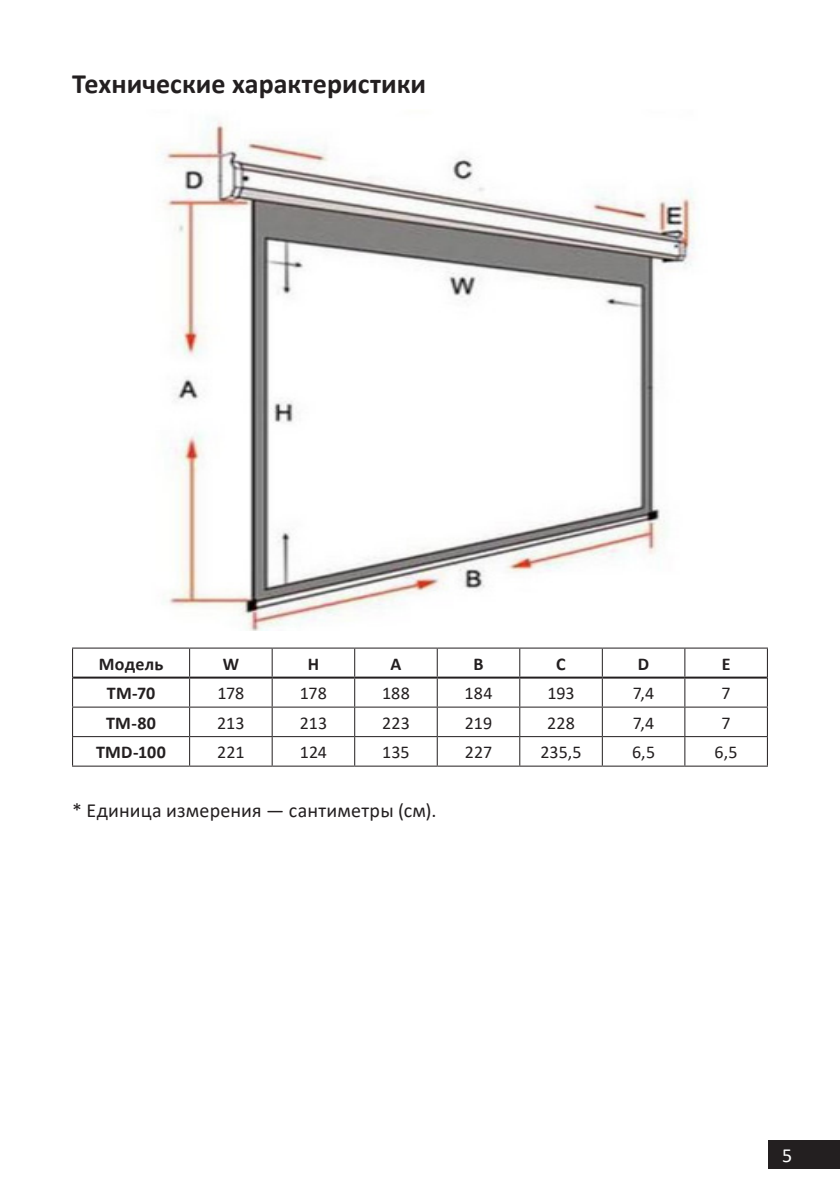
<style>
.page{position:relative;width:840px;height:1191px;background:#fff}
.page>*{position:absolute;margin:0;border:0;box-sizing:border-box;transform-origin:0 0}
.Заголовок_14{font:700 28px "Calibri";color:#231f20}
.t1{font:20px "Calibri";letter-spacing:.01em;color:#231f20}
.t2{font:20px "Calibri";color:#fff}
.Табличный__текст__центр{font:18px "Calibri";letter-spacing:.005em;color:#231f20}
.Табличный__заголовки{font:700 18px "Calibri";letter-spacing:.015em;color:#231f20}
</style>
<div class="page">
<div style="left:767px;top:1140px;width:72px;height:29px;background:#231f20"></div>
<hr style="left:72px;top:647px;width:117px;height:1px;background:#231f20">
<hr style="left:189px;top:647px;width:83px;height:1px;background:#231f20">
<hr style="left:272px;top:647px;width:82px;height:1px;background:#231f20">
<hr style="left:354px;top:647px;width:83px;height:1px;background:#231f20">
<hr style="left:437px;top:647px;width:82px;height:1px;background:#231f20">
<hr style="left:519px;top:647px;width:83px;height:1px;background:#231f20">
<hr style="left:602px;top:647px;width:82px;height:1px;background:#231f20">
<hr style="left:684px;top:647px;width:83px;height:1px;background:#231f20">
<hr style="left:72px;top:706px;width:117px;height:1px;background:#231f20">
<hr style="left:189px;top:706px;width:83px;height:1px;background:#231f20">
<hr style="left:272px;top:706px;width:82px;height:1px;background:#231f20">
<hr style="left:354px;top:706px;width:83px;height:1px;background:#231f20">
<hr style="left:437px;top:706px;width:82px;height:1px;background:#231f20">
<hr style="left:519px;top:706px;width:83px;height:1px;background:#231f20">
<hr style="left:602px;top:706px;width:82px;height:1px;background:#231f20">
<hr style="left:684px;top:706px;width:83px;height:1px;background:#231f20">
<hr style="left:72px;top:736px;width:117px;height:1px;background:#231f20">
<svg style="left:72px;top:648px;width:1px;height:117px"></svg>
<hr style="left:189px;top:736px;width:83px;height:1px;background:#231f20">
<svg style="left:189px;top:648px;width:1px;height:117px"></svg>
<hr style="left:272px;top:736px;width:82px;height:1px;background:#231f20">
<svg style="left:271px;top:648px;width:1px;height:117px"></svg>
<hr style="left:354px;top:736px;width:83px;height:1px;background:#231f20">
<svg style="left:354px;top:648px;width:1px;height:117px"></svg>
<hr style="left:437px;top:736px;width:82px;height:1px;background:#231f20">
<svg style="left:436px;top:648px;width:1px;height:117px"></svg>
<hr style="left:519px;top:736px;width:83px;height:1px;background:#231f20">
<svg style="left:519px;top:648px;width:1px;height:117px"></svg>
<hr style="left:602px;top:736px;width:82px;height:1px;background:#231f20">
<svg style="left:601px;top:648px;width:1px;height:117px"></svg>
<hr style="left:684px;top:736px;width:83px;height:1px;background:#231f20">
<svg style="left:684px;top:648px;width:1px;height:117px"></svg>
<svg style="left:766px;top:648px;width:1px;height:117px"></svg>
<hr style="left:72px;top:765px;width:117px;height:1px;background:#231f20">
<hr style="left:189px;top:765px;width:83px;height:1px;background:#231f20">
<hr style="left:272px;top:765px;width:82px;height:1px;background:#231f20">
<hr style="left:354px;top:765px;width:83px;height:1px;background:#231f20">
<hr style="left:437px;top:765px;width:82px;height:1px;background:#231f20">
<hr style="left:519px;top:765px;width:83px;height:1px;background:#231f20">
<hr style="left:602px;top:765px;width:82px;height:1px;background:#231f20">
<hr style="left:684px;top:765px;width:83px;height:1px;background:#231f20">
<hr style="left:73px;top:676px;width:116px;height:2px;background:#231f20">
<hr style="left:189px;top:676px;width:83px;height:2px;background:#231f20">
<hr style="left:272px;top:676px;width:82px;height:2px;background:#231f20">
<hr style="left:354px;top:676px;width:83px;height:2px;background:#231f20">
<hr style="left:437px;top:676px;width:82px;height:2px;background:#231f20">
<hr style="left:519px;top:676px;width:83px;height:2px;background:#231f20">
<hr style="left:602px;top:676px;width:82px;height:2px;background:#231f20">
<hr style="left:684px;top:676px;width:82px;height:2px;background:#231f20">
<img style="left:164px;top:120px;width:532px;height:510px">
<p class="Заголовок_14" style="left:72px;top:64px;width:355px">Технические характеристики</p>
<p class="Табличный__заголовки" style="left:99px;top:651px;width:66px">Модель</p>
<p class="Табличный__заголовки" style="left:222px;top:651px;width:18px">W</p>
<p class="Табличный__заголовки" style="left:307px;top:651px;width:13px">H</p>
<p class="Табличный__заголовки" style="left:390px;top:651px;width:12px">A</p>
<p class="Табличный__заголовки" style="left:473px;top:651px;width:12px">B</p>
<p class="Табличный__заголовки" style="left:556px;top:651px;width:11px">C</p>
<p class="Табличный__заголовки" style="left:637px;top:651px;width:13px">D</p>
<p class="Табличный__заголовки" style="left:721px;top:651px;width:10px">E</p>
<p class="Табличный__заголовки" style="left:107px;top:680px;width:50px">ТМ-70</p>
<p class="Табличный__текст__центр" style="left:217px;top:680px;width:28px">178</p>
<p class="Табличный__текст__центр" style="left:300px;top:680px;width:28px">178</p>
<p class="Табличный__текст__центр" style="left:382px;top:680px;width:29px">188</p>
<p class="Табличный__текст__центр" style="left:464px;top:680px;width:29px">184</p>
<p class="Табличный__текст__центр" style="left:547px;top:680px;width:29px">193</p>
<p class="Табличный__текст__центр" style="left:632px;top:680px;width:23px">7,4</p>
<p class="Табличный__текст__центр" style="left:721px;top:680px;width:11px">7</p>
<p class="Табличный__заголовки" style="left:106px;top:710px;width:51px">ТМ-80</p>
<p class="Табличный__текст__центр" style="left:217px;top:710px;width:29px">213</p>
<p class="Табличный__текст__центр" style="left:299px;top:710px;width:29px">213</p>
<p class="Табличный__текст__центр" style="left:382px;top:710px;width:29px">223</p>
<p class="Табличный__текст__центр" style="left:464px;top:710px;width:29px">219</p>
<p class="Табличный__текст__центр" style="left:547px;top:710px;width:29px">228</p>
<p class="Табличный__текст__центр" style="left:632px;top:710px;width:23px">7,4</p>
<p class="Табличный__текст__центр" style="left:721px;top:710px;width:11px">7</p>
<p class="Табличный__заголовки" style="left:96px;top:739px;width:71px">TMD-100</p>
<p class="Табличный__текст__центр" style="left:217px;top:739px;width:29px">221</p>
<p class="Табличный__текст__центр" style="left:299px;top:739px;width:29px">124</p>
<p class="Табличный__текст__центр" style="left:382px;top:739px;width:29px">135</p>
<p class="Табличный__текст__центр" style="left:464px;top:739px;width:29px">227</p>
<p class="Табличный__текст__центр" style="left:540px;top:739px;width:43px">235,5</p>
<p class="Табличный__текст__центр" style="left:631px;top:739px;width:25px">6,5</p>
<p class="Табличный__текст__центр" style="left:714px;top:739px;width:25px">6,5</p>
<p class="t1" style="left:72px;top:796px;width:365px">* Единица измерения — сантиметры (см).</p>
<p class="t2" style="left:781px;top:1142px;width:12px">5</p>
</div>
